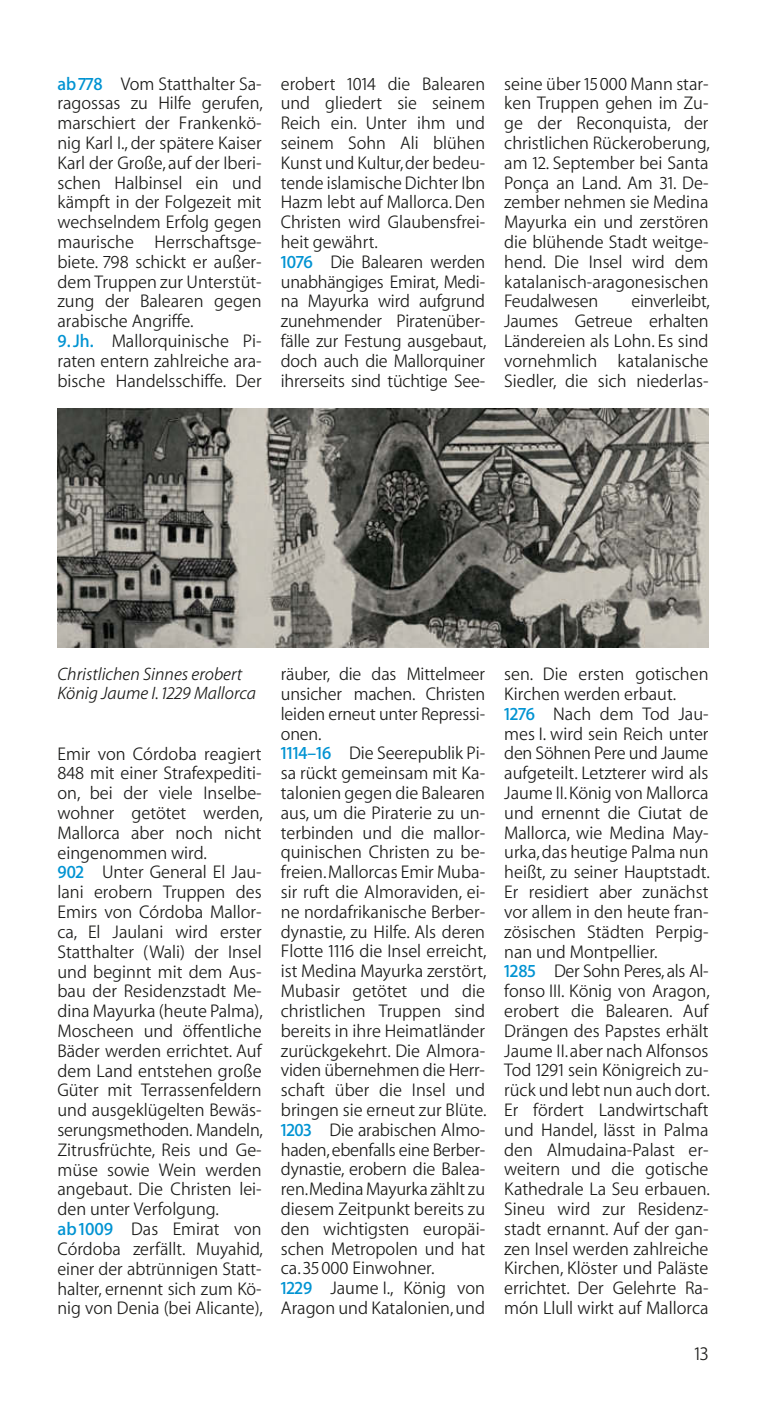
<style>
.page{position:relative;width:766px;height:1404px;background:#fff}
.page>*{position:absolute;margin:0;border:0;box-sizing:border-box;transform-origin:0 0}
.t1{font:300 19.35px "ADAC Myriad OT";color:#1a1a18}
.t2{font:300 18.45px/19.8px "ADAC Myriad OT";color:#1a1a18}
.t3{font:italic 300 18px/19.3px "ADAC Myriad OT";color:#1a1a18}
.s1{font-weight:700;color:#0093d2}
</style>
<div class="page">
<img style="left:57px;top:408px;width:651px;height:239px">
<p class="t2" style="left:57px;top:74px;width:207px"><span class="s1">ab778</span> Vom Statthalter Sa&shy;ragossas zu Hilfe gerufen, marschiert der Frankenkö&shy;nig Karl I., der spätere Kaiser<br>Karl der Große, auf der Iberi&shy;schen Halbinsel ein und kämpft in der Folgezeit mit wechselndem Erfolg gegen maurische Herrschaftsge&shy;biete. 798 schickt er außer&shy;dem Truppen zur Unterstüt&shy;zung der Balearen gegen arabische Angriffe.<br><span class="s1">9.Jh.</span> Mallorquinische Pi&shy;raten entern zahlreiche ara&shy;bische Handelsschiffe. Der</p>
<p class="t2" style="left:281px;top:74px;width:207px">erobert 1014 die Balearen und gliedert sie seinem<br>Reich ein. Unter ihm und seinem Sohn Ali blühen<br>Kunst und Kultur, der bedeu&shy;tende islamische Dichter Ibn<br>Hazm lebt auf Mallorca. Den<br>Christen wird Glaubensfrei&shy;heit gewährt.<br><span class="s1">1076</span> Die Balearen werden unabhängiges Emirat, Medi&shy;na Mayurka wird aufgrund zunehmender Piratenüber&shy;fälle zur Festung ausgebaut, doch auch die Mallorquiner ihrerseits sind tüchtige See-</p>
<p class="t2" style="left:504px;top:74px;width:207px;text-align:justify">seine über 15000 Mann star&shy;ken Truppen gehen im Zu&shy;ge der Reconquista, der christlichen Rückeroberung, am 12. September bei Santa Ponça an Land. Am 31. De&shy;zember nehmen sie Medina Mayurka ein und zerstören die blühende Stadt weitge&shy;hend. Die Insel wird dem katalanisch-aragonesischen Feudalwesen</p>
<p class="t2" style="left:504px;top:291px;width:207px;text-align:justify;text-indent:127px">einverleibt, Jaumes Getreue erhalten Ländereien als Lohn. Es sind vornehmlich katalanische Siedler, die sich niederlas-</p>
<p class="t3" style="left:57px;top:664px;width:200px">Christlichen Sinnes erobert<br>König Jaume I. 1229 Mallorca</p>
<p class="t2" style="left:57px;top:743px;width:207px">Emir von Córdoba reagiert<br>848 mit einer Strafexpediti&shy;on, bei der viele Inselbe&shy;wohner getötet werden,<br>Mallorca aber noch nicht eingenommen wird.<br><span class="s1">902</span> Unter General El Jau&shy;lani erobern Truppen des<br>Emirs von Córdoba Mallor&shy;ca, El Jaulani wird erster<br>Statthalter (Wali) der Insel und beginnt mit dem Aus&shy;bau der Residenzstadt Me&shy;dina Mayurka (heute Palma),<br>Moscheen und öffentliche<br>Bäder werden errichtet. Auf dem Land entstehen große<br>Güter mit Terrassenfeldern und ausgeklügelten Bewäs&shy;serungsmethoden. Mandeln,<br>Zitrusfrüchte, Reis und Ge&shy;müse sowie Wein werden angebaut. Die Christen lei&shy;den unter Verfolgung. <span class="s1">ab1009</span> Das Emirat von<br>Córdoba zerfällt. Muyahid, einer der abtrünnigen Statt&shy;halter, ernennt sich zum Kö&shy;nig von Denia (bei Alicante),</p>
<p class="t2" style="left:281px;top:664px;width:207px">räuber, die das Mittelmeer unsicher machen. Christen leiden erneut unter Repressi&shy;onen.<br><span class="s1">1114–16</span> Die Seerepublik Pi&shy;sa rückt gemeinsam mit Ka&shy;talonien gegen die Balearen aus, um die Piraterie zu un&shy;terbinden und die mallor&shy;quinischen Christen zu be&shy;freien. Mallorcas Emir Muba&shy;sir ruft die Almoraviden, ei&shy;ne nordafrikanische Berber&shy;dynastie, zu Hilfe. Als deren<br>Flotte 1116 die Insel erreicht, ist Medina Mayurka zerstört,<br>Mubasir getötet und die christlichen Truppen sind bereits in ihre Heimatländer zurückgekehrt. Die Almora&shy;viden übernehmen die Herr&shy;schaft über die Insel und bringen sie erneut zur Blüte.<br><span class="s1">1203</span> Die arabischen Almo&shy;haden, ebenfalls eine Berber&shy;dynastie, erobern die Balea&shy;ren.Medina Mayurka zählt zu diesem Zeitpunkt bereits zu den wichtigsten europäi&shy;schen Metropolen und hat ca. 35000 Einwohner.<br><span class="s1">1229</span> Jaume I., König von<br>Aragon und Katalonien, und</p>
<p class="t2" style="left:504px;top:664px;width:207px">sen. Die ersten gotischen<br>Kirchen werden erbaut.<br><span class="s1">1276</span> Nach dem Tod Jau&shy;mes I. wird sein Reich unter den Söhnen Pere und Jaume aufgeteilt. Letzterer wird als<br>Jaume II. König von Mallorca und ernennt die Ciutat de<br>Mallorca, wie Medina May&shy;urka, das heutige Palma nun heißt, zu seiner Hauptstadt.<br>Er residiert aber zunächst vor allem in den heute fran&shy;zösischen Städten Perpig&shy;nan und Montpellier.<br><span class="s1">1285</span> Der Sohn Peres, als Al&shy;fonso III. König von Aragon, erobert die Balearen. Auf<br>Drängen des Papstes erhält<br>Jaume II. aber nach Alfonsos<br>Tod 1291 sein Königreich zu&shy;rück und lebt nun auch dort.<br>Er fördert Landwirtschaft und Handel, lässt in Palma den Almudaina-Palast er&shy;weitern und die gotische<br>Kathedrale La Seu erbauen.<br>Sineu wird zur Residenz&shy;stadt ernannt. Auf der gan&shy;zen Insel werden zahlreiche<br>Kirchen, Klöster und Paläste errichtet. Der Gelehrte Ra&shy;món Llull wirkt auf Mallorca</p>
<p class="t1" style="left:694px;top:1342px;width:16px">13</p>
</div>
